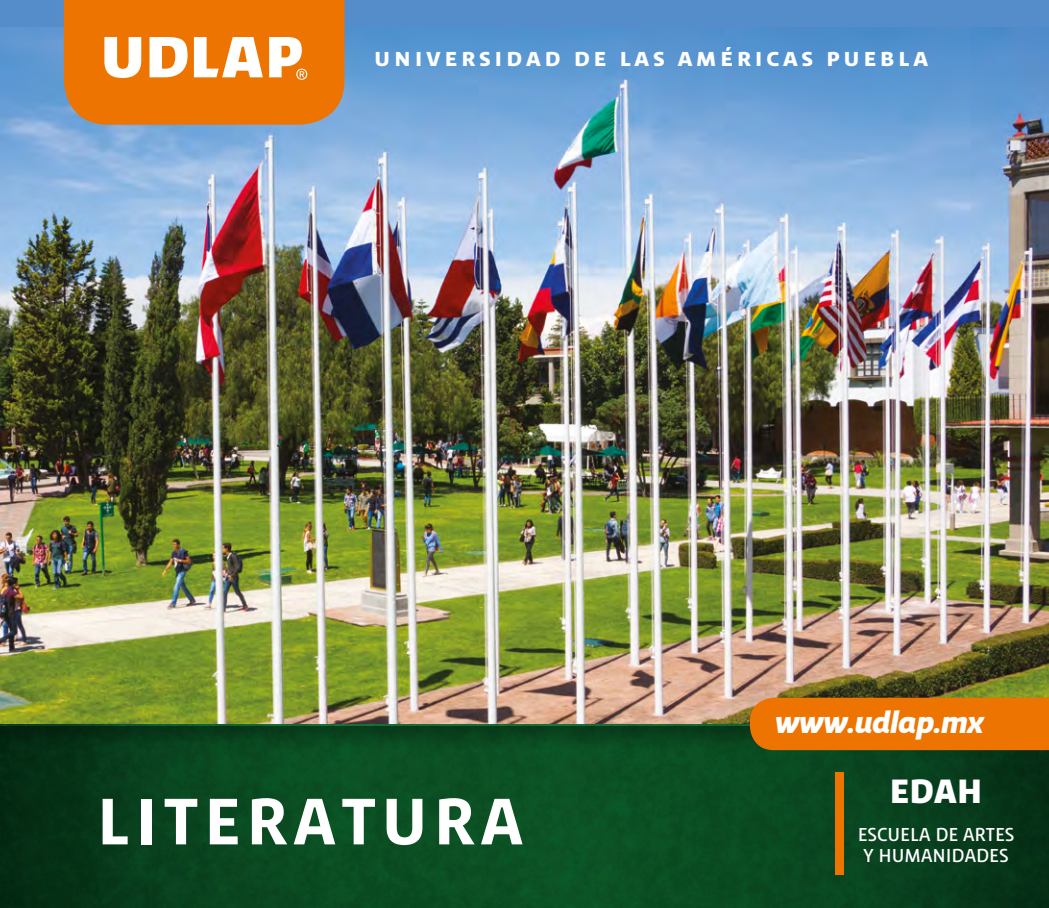
<style>
.page{position:relative;width:1049px;height:908px;background:#fff}
.page>*{position:absolute;margin:0;border:0;box-sizing:border-box;transform-origin:0 0}
.t1{font:700 70px "Udlap Text";letter-spacing:.08em;color:#fff}
.t2{font:900 36px "Udlap Text";color:#fff}
.t3{font:italic 900 32px "Udlap Text";letter-spacing:-.025em;color:#fff}
.t4{font:700 26px "Udlap Text Sc";letter-spacing:.12em;color:#fff}
.t5{font:20px/21.6px "Udlap Text";color:#fff}
</style>
<div class="page">
<img style="left:0;top:748px;width:1049px;height:159px">
<div style="left:0;top:0;width:1049px;height:748px;background:#000;opacity:.26"></div>
<img style="left:0;top:0;width:1049px;height:723px">
<div style="left:750px;top:697px;width:299px;height:52px;background:#ee7402"></div>
<svg style="left:64px;top:0;width:280px;height:125px;background:#ed882a"></svg>
<div style="left:835px;top:771px;width:8px;height:102px;background:#ee7402"></div>
<p class="t4" style="left:374px;top:42px;width:556px">universidad de las américas puebla</p>
<h1 class="t1" style="left:97px;top:779px;width:428px">LITERATURA</h1>
<p class="t3" style="left:773px;top:702px;width:210px">www.udlap.mx</p>
<h2 class="t2" style="left:889px;top:768px;width:95px">EDAH</h2>
<p class="t5" style="left:858px;top:823px;width:158px">ESCUELA DE ARTES<br>Y HUMANIDADES</p>
</div>
